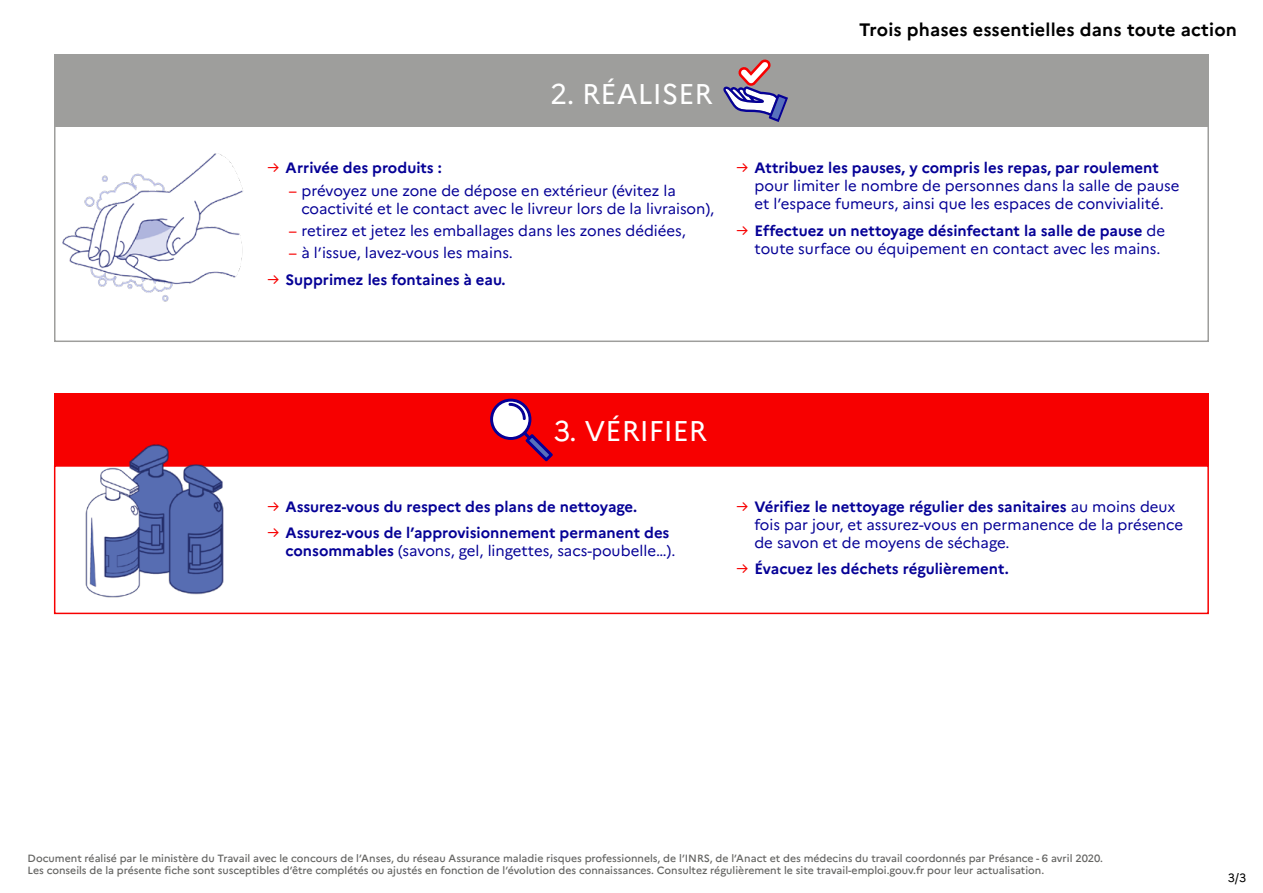
<style>
.page{position:relative;width:1263px;height:893px;background:#fff}
.page>*{position:absolute;margin:0;border:0;box-sizing:border-box;transform-origin:0 0}
.t1{font:28.5px "Marianne";color:#fff}
.t2{font:700 18px "Marianne";letter-spacing:.01em;color:#000}
.t3{font:15px/18px "Marianne";color:#050096}
.t4{font:700 15px/18px "Marianne";color:#050096}
.t5{font:12px "Marianne";color:#000}
.t6{font:500 10.5px/12.6px "Marianne";color:#656563}
.s1{font-weight:400;color:#f70000}
.s2{color:#f70000}
.s3{font-weight:700}
.s4{font-weight:400}
</style>
<div class="page">
<div style="left:54px;top:125px;width:1155px;height:217px;border:2px solid #9e9e9c"></div>
<div style="left:54px;top:54px;width:1155px;height:72px;background:#9e9e9c"></div>
<svg style="left:723px;top:59px;width:65px;height:63px"></svg>
<div style="left:54px;top:394px;width:1155px;height:72px;background:#f70000"></div>
<div style="left:54px;top:465px;width:1155px;height:149px;border:2px solid #f70000"></div>
<svg style="left:490px;top:399px;width:63px;height:63px"></svg>
<img style="left:64px;top:444px;width:181px;height:171px">
<img style="left:54px;top:126px;width:202px;height:216px">
<h1 class="t1" style="left:550px;top:76px;width:164px">2. RÉALISER</h1>
<p class="t4" style="left:267px;top:159px;width:176px"><span class="s1">→</span> Arrivée des produits :</p>
<p class="t3" style="left:301px;top:181px;width:414px;text-indent:-13px"><span class="s2">–</span> prévoyez une zone de dépose en extérieur (évitez la coactivité et le contact avec le livreur lors de la livraison),</p>
<p class="t3" style="left:289px;top:221px;width:398px"><span class="s2">–</span> retirez et jetez les emballages dans les zones dédiées,</p>
<p class="t3" style="left:289px;top:244px;width:226px"><span class="s2">–</span> à l’issue, lavez-vous les mains.</p>
<p class="t4" style="left:267px;top:270px;width:240px"><span class="s1">→</span> Supprimez les fontaines à eau.</p>
<p class="t2" style="left:859px;top:18px;width:379px">Trois phases essentielles dans toute action</p>
<p class="t3" style="left:754px;top:159px;width:426px;text-indent:-18px"><span class="s2">→</span> <span class="s3">Attribuez les pauses, y compris les repas, par roulement </span>pour limiter le nombre de personnes dans la salle de pause et l’espace fumeurs, ainsi que les espaces de convivialité.</p>
<p class="t3" style="left:754px;top:221px;width:412px;text-indent:-18px"><span class="s2">→</span> <span class="s3">Effectuez un nettoyage désinfectant la salle de pause</span> de toute surface ou équipement en contact avec les mains.</p>
<h1 class="t1" style="left:553px;top:413px;width:155px">3. VÉRIFIER</h1>
<p class="t4" style="left:267px;top:498px;width:371px"><span class="s1">→</span> Assurez-vous du respect des plans de nettoyage.</p>
<p class="t4" style="left:285px;top:524px;width:391px;text-indent:-18px"><span class="s1">→</span> Assurez-vous de l’approvisionnement permanent des consommables <span class="s4">(savons, gel, lingettes, sacs-poubelle…).</span></p>
<p class="t3" style="left:754px;top:498px;width:430px;text-indent:-18px"><span class="s2">→</span> <span class="s3">Vérifiez le nettoyage régulier des sanitaires</span> au moins deux fois par jour, et assurez-vous en permanence de la présence de savon et de moyens de séchage.</p>
<p class="t4" style="left:736px;top:560px;width:274px"><span class="s1">→</span> Évacuez les déchets régulièrement.</p>
<p class="t6" style="left:28px;top:852px;width:1077px">Document réalisé par le ministère du Travail avec le concours de l’Anses, du réseau Assurance maladie risques professionnels, de l’INRS, de l’Anact et des médecins du travail coordonnés par Présance - 6 avril 2020.<br>Les conseils de la présente fiche sont susceptibles d’être complétés ou ajustés en fonction de l’évolution des connaissances. Consultez régulièrement le site travail-emploi.gouv.fr pour leur actualisation.</p>
<p class="t5" style="left:1228px;top:870px;width:20px">3/3</p>
</div>
